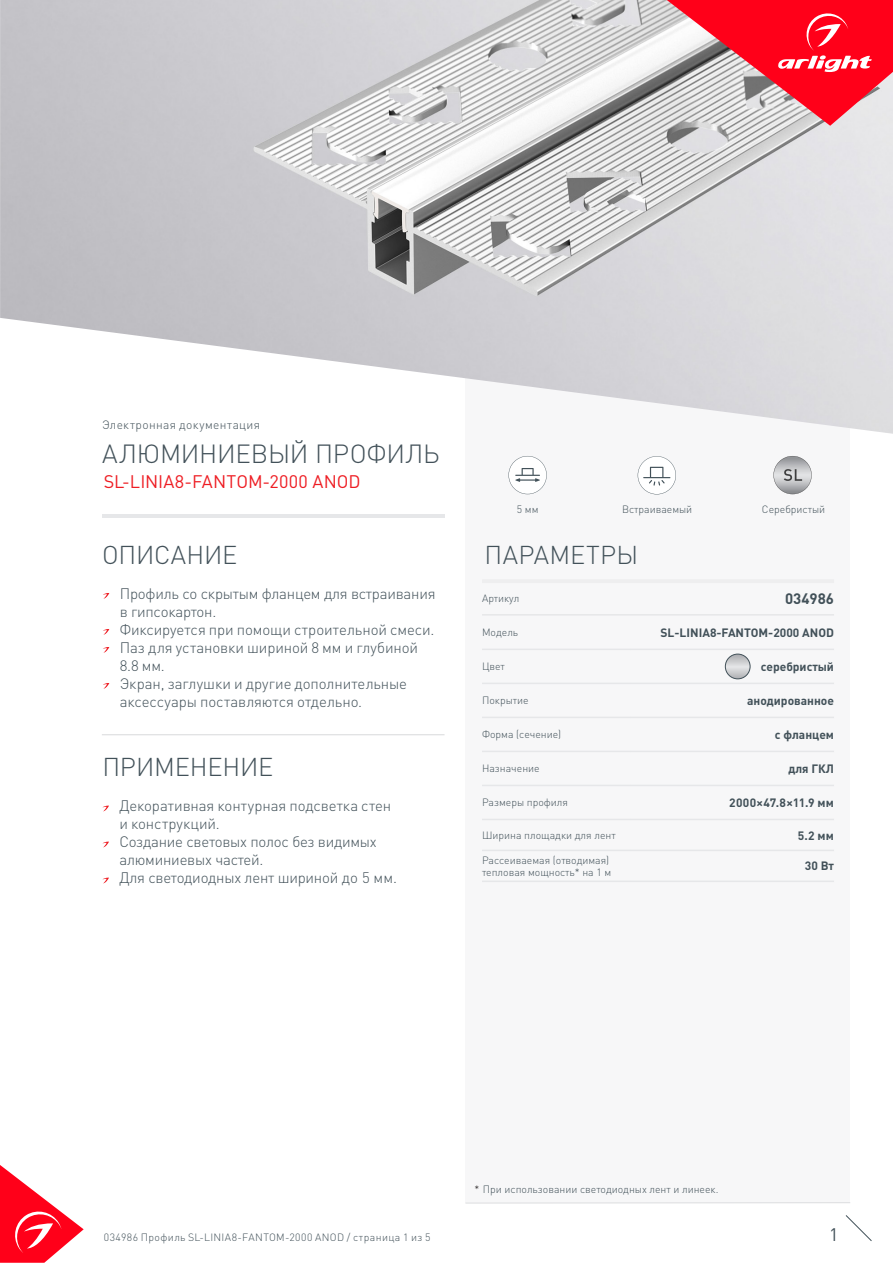
<style>
.page{position:relative;width:893px;height:1263px;background:#fff}
.page>*{position:absolute;margin:0;border:0;box-sizing:border-box;transform-origin:0 0}
.t1{font:300 25.95px "DIN Pro";letter-spacing:-.01em;color:#425159}
.t2{font:300 25.5px "DIN Pro";letter-spacing:-.005em;color:#425159}
.t3{font:300 25.5px "DIN Pro";letter-spacing:.015em;color:#425159}
.t4{font:18px "DIN Pro";letter-spacing:.01em;color:#ee1d23}
.t5{font:18px "DIN Pro";color:#425159}
.t6{font:300 15px/18px "DIN Pro";letter-spacing:-.01em;color:#425159}
.t7{font:700 15px "DIN Pro";color:#425159}
.t8{font:700 12px "DIN Pro";color:#425159}
.t9{font:300 12px "DIN Pro";letter-spacing:.03em;color:#425159}
.t10{font:700 12px "DIN Pro";letter-spacing:.02em;color:#425159}
.t11{font:300 10.5px/12.6px "DIN Pro";color:#425159}
.t12{font:300 10.5px "DIN Pro";letter-spacing:.04em;color:#425159}
.s1{color:#231f20}
</style>
<div class="page">
<svg style="left:0;top:1165px;width:84px;height:98px"></svg>
<svg style="left:845px;top:1215px;width:27px;height:26px"></svg>
<div style="left:465px;top:250px;width:385px;height:953px;background:#f7f7f8"></div>
<img style="left:0;top:0;width:893px;height:434px">
<svg style="left:773px;top:456px;width:39px;height:38px"></svg>
<hr style="left:482px;top:579px;width:148px;height:4px;background:#eeeeef">
<hr style="left:630px;top:579px;width:204px;height:4px;background:#eeeeef">
<hr style="left:482px;top:614px;width:148px;height:1px;background:#e6e7e9">
<hr style="left:630px;top:614px;width:204px;height:1px;background:#e6e7e9">
<hr style="left:482px;top:649px;width:148px;height:1px;background:#e6e7e9">
<hr style="left:630px;top:649px;width:204px;height:1px;background:#e6e7e9">
<hr style="left:482px;top:683px;width:148px;height:1px;background:#e6e7e9">
<hr style="left:630px;top:683px;width:204px;height:1px;background:#e6e7e9">
<hr style="left:482px;top:717px;width:148px;height:1px;background:#e6e7e9">
<hr style="left:630px;top:717px;width:204px;height:1px;background:#e6e7e9">
<hr style="left:482px;top:751px;width:148px;height:1px;background:#e6e7e9">
<hr style="left:630px;top:751px;width:204px;height:1px;background:#e6e7e9">
<hr style="left:482px;top:785px;width:148px;height:1px;background:#e6e7e9">
<hr style="left:630px;top:785px;width:204px;height:1px;background:#e6e7e9">
<hr style="left:482px;top:819px;width:148px;height:1px;background:#e6e7e9">
<hr style="left:630px;top:819px;width:204px;height:1px;background:#e6e7e9">
<hr style="left:482px;top:850px;width:148px;height:1px;background:#e6e7e9">
<hr style="left:630px;top:850px;width:204px;height:1px;background:#e6e7e9">
<hr style="left:482px;top:880px;width:148px;height:2px;background:#e6e7e9">
<hr style="left:630px;top:880px;width:204px;height:2px;background:#e6e7e9">
<hr style="left:465px;top:1202px;width:385px;height:1px;background:#dcdddf">
<svg style="left:667px;top:0;width:226px;height:126px;background:#e95e6b"></svg>
<svg style="left:103px;top:593px;width:6px;height:6px"></svg>
<svg style="left:103px;top:629px;width:6px;height:6px"></svg>
<svg style="left:103px;top:647px;width:6px;height:6px"></svg>
<svg style="left:103px;top:683px;width:6px;height:6px"></svg>
<svg style="left:102px;top:805px;width:7px;height:6px"></svg>
<svg style="left:102px;top:841px;width:7px;height:6px"></svg>
<svg style="left:102px;top:877px;width:7px;height:6px"></svg>
<hr style="left:102px;top:734px;width:343px;height:1px;background:#dcdddf">
<svg style="left:725px;top:654px;width:25px;height:25px"></svg>
<div style="left:725px;top:654px;width:25px;height:25px;border:1px solid #425159;border-radius:50%"></div>
<svg style="left:508px;top:456px;width:39px;height:38px"></svg>
<svg style="left:638px;top:456px;width:38px;height:38px"></svg>
<hr style="left:102px;top:514px;width:342px;height:3px;background:#e6e7e9">
<p class="t9" style="left:102px;top:417px;width:160px">Электронная документация</p>
<p class="t1" style="left:102px;top:436px;width:339px">АЛЮМИНИЕВЫЙ ПРОФИЛЬ</p>
<p class="t4" style="left:104px;top:470px;width:258px">SL-LINIA8-FANTOM-2000 ANOD</p>
<p class="t2" style="left:102px;top:537px;width:137px">ОПИСАНИЕ</p>
<p class="t6" style="left:120px;top:584px;width:317px">Профиль со скрытым фланцем для встраивания в гипсокартон.</p>
<p class="t6" style="left:120px;top:620px;width:316px">Фиксируется при помощи строительной смеси.</p>
<p class="t6" style="left:120px;top:638px;width:300px">Паз для установки шириной 8 мм и глубиной<br>8.8 мм.</p>
<p class="t6" style="left:120px;top:674px;width:289px">Экран, заглушки и другие дополнительные аксессуары поставляются отдельно.</p>
<p class="t2" style="left:102px;top:749px;width:172px">ПРИМЕНЕНИЕ</p>
<p class="t6" style="left:119px;top:796px;width:273px">Декоративная контурная подсветка стен и конструкций.</p>
<p class="t6" style="left:119px;top:832px;width:259px">Создание световых полос без видимых алюминиевых частей.</p>
<p class="t6" style="left:119px;top:868px;width:279px">Для светодиодных лент шириной до 5 мм.</p>
<p class="t11" style="left:517px;top:502px;width:23px">5 мм</p>
<p class="t11" style="left:762px;top:502px;width:65px">Серебристый</p>
<p class="t11" style="left:622px;top:502px;width:72px">Встраиваемый</p>
<p class="t3" style="left:484px;top:537px;width:155px">ПАРАМЕТРЫ</p>
<p class="t11" style="left:482px;top:591px;width:39px">Артикул</p>
<p class="t7" style="left:785px;top:588px;width:50px">034986</p>
<p class="t11" style="left:482px;top:625px;width:38px">Модель</p>
<p class="t8" style="left:660px;top:624px;width:175px">SL-LINIA8-FANTOM-2000 ANOD</p>
<p class="t11" style="left:482px;top:660px;width:24px">Цвет</p>
<p class="t8" style="left:761px;top:658px;width:75px">серебристый</p>
<p class="t11" style="left:482px;top:694px;width:48px">Покрытие</p>
<p class="t8" style="left:747px;top:692px;width:88px">анодированное</p>
<p class="t11" style="left:482px;top:728px;width:81px">Форма (сечение)</p>
<p class="t8" style="left:775px;top:726px;width:61px">с фланцем</p>
<p class="t11" style="left:482px;top:762px;width:59px">Назначение</p>
<p class="t8" style="left:788px;top:760px;width:47px">для ГКЛ</p>
<p class="t11" style="left:482px;top:796px;width:87px">Размеры профиля</p>
<p class="t10" style="left:729px;top:794px;width:106px">2000×47.8×11.9 мм</p>
<p class="t11" style="left:482px;top:828px;width:135px">Ширина площадки для лент</p>
<p class="t8" style="left:798px;top:827px;width:38px">5.2 мм</p>
<p class="t11" style="left:482px;top:853px;width:131px">Рассеиваемая (отводимая) тепловая мощность* на 1 м</p>
<p class="t8" style="left:805px;top:858px;width:31px">30 Вт</p>
<p class="t11" style="left:474px;top:1183px;width:246px"><span class="s1">*</span> При использовании светодиодных лент и линеек.</p>
<p class="t12" style="left:104px;top:1230px;width:328px">034986 Профиль SL-LINIA8-FANTOM-2000 ANOD / страница 1 из 5</p>
<p class="t5" style="left:829px;top:1222px;width:11px">1</p>
</div>
